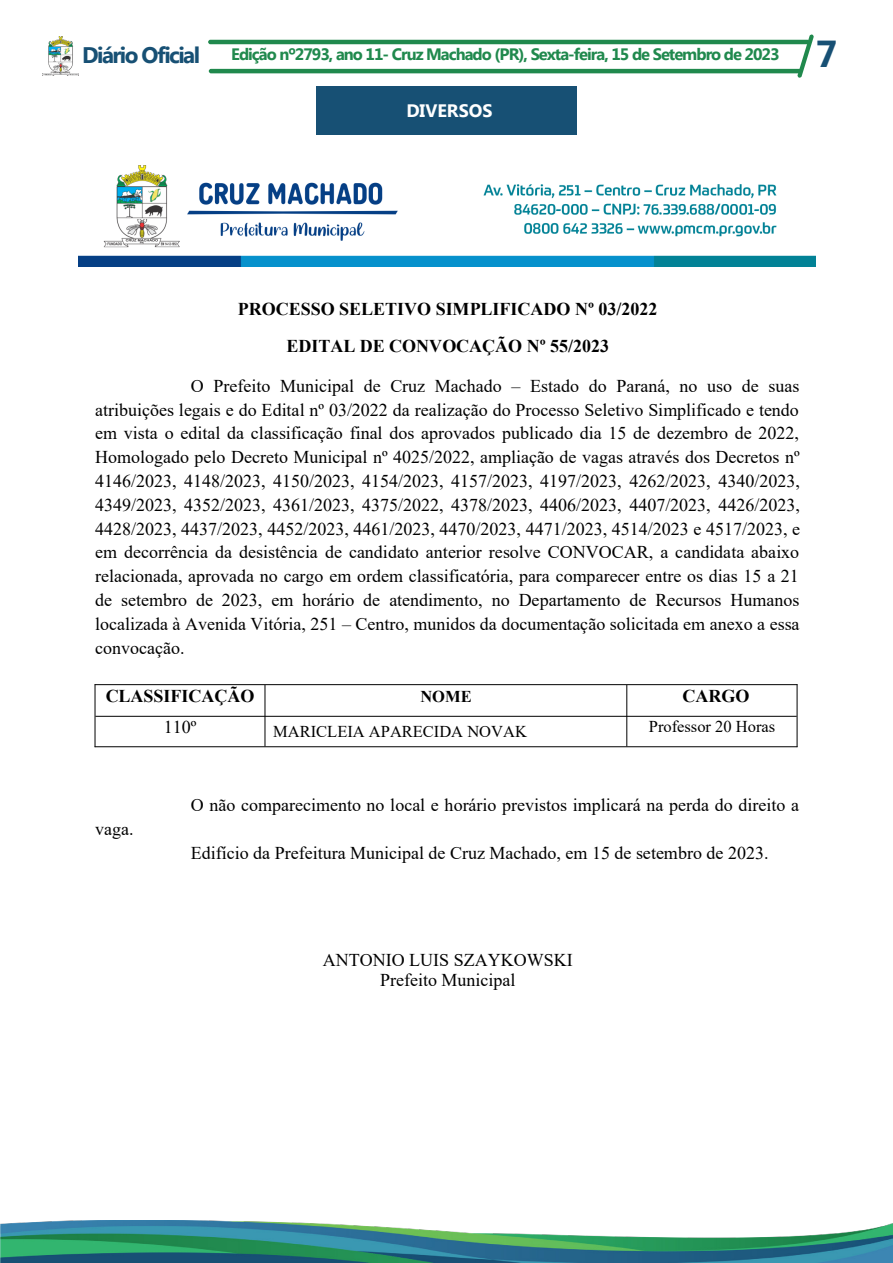
<style>
.page{position:relative;width:893px;height:1263px;background:#fff}
.page>*{position:absolute;margin:0;border:0;box-sizing:border-box;transform-origin:0 0}
.t1{font:700 37.5px "Myanmar Text";color:#175074}
.t2{font:700 22.5px "Myanmar Text";letter-spacing:-.07em;color:#175074}
.t3{font:18px/23.9px "Times New Roman";color:#000;text-align:justify}
.t4{font:700 18px/37.5px "Times New Roman";color:#000;text-align:center}
.t5{font:700 18px "Myanmar Text";color:#fff}
.t6{font:700 16.5px "Myanmar Text";letter-spacing:-.06em;color:#20894d}
.t7{font:16.5px "Times New Roman";color:#000}
.t8{font:700 16.5px "Times New Roman";color:#000}
</style>
<div class="page">
<hr style="left:208px;top:40px;width:602px;height:4px;background:#20894d;border-radius:2px">
<hr style="left:209px;top:69px;width:593px;height:4px;background:#20894d;border-radius:2px">
<img style="left:43px;top:37px;width:36px;height:38px">
<svg style="left:797px;top:34px;width:17px;height:44px"></svg>
<img style="left:0;top:1220px;width:893px;height:43px">
<div style="left:316px;top:87px;width:261px;height:48px;background:#175074"></div>
<hr style="left:95px;top:684px;width:702px;height:1px;background:#000">
<hr style="left:95px;top:716px;width:702px;height:1px;background:#000">
<hr style="left:95px;top:746px;width:702px;height:1px;background:#000">
<hr style="left:95px;top:684px;width:1px;height:63px;background:#000">
<hr style="left:265px;top:685px;width:1px;height:61px;background:#000">
<hr style="left:626px;top:685px;width:1px;height:61px;background:#000">
<hr style="left:797px;top:684px;width:1px;height:63px;background:#000">
<img style="left:79px;top:165px;width:736px;height:101px">
<p class="t2" style="left:82px;top:42px;width:119px">Diário Oficial</p>
<p class="t6" style="left:231px;top:45px;width:550px">Edição nº2793, ano 11- Cruz Machado (PR), Sexta-feira, 15 de Setembro de 2023</p>
<p class="t1" style="left:816px;top:32px;width:23px">7</p>
<p class="t5" style="left:406px;top:100px;width:88px">DIVERSOS</p>
<p class="t4" style="left:238px;top:290px;width:421px">PROCESSO SELETIVO SIMPLIFICADO Nº 03/2022<br>EDITAL DE CONVOCAÇÃO Nº 55/2023</p>
<p class="t3" style="left:95px;top:374px;width:707px;text-indent:96px">O Prefeito Municipal de Cruz Machado – Estado do Paraná, no uso de suas atribuições legais e do Edital nº 03/2022 da realização do Processo Seletivo Simplificado e tendo em vista o edital da classificação final dos aprovados publicado dia 15 de dezembro de 2022, Homologado pelo Decreto Municipal nº 4025/2022, ampliação de vagas através dos Decretos nº 4146/2023, 4148/2023, 4150/2023, 4154/2023, 4157/2023, 4197/2023, 4262/2023, 4340/2023, 4349/2023, 4352/2023, 4361/2023, 4375/2022, 4378/2023, 4406/2023, 4407/2023, 4426/2023, 4428/2023, 4437/2023, 4452/2023, 4461/2023, 4470/2023, 4471/2023, 4514/2023 e 4517/2023, e em decorrência da desistência de candidato anterior resolve CONVOCAR, a candidata abaixo relacionada, aprovada no cargo em ordem classificatória, para comparecer entre os dias 15 a 21 de setembro de 2023, em horário de atendimento, no Departamento de Recursos Humanos localizada à Avenida Vitória, 251 – Centro, munidos da documentação solicitada em anexo a essa convocação.</p>
<p class="t4" style="left:106px;top:677px;width:150px">CLASSIFICAÇÃO</p>
<p class="t8" style="left:420px;top:687px;width:53px">NOME</p>
<p class="t4" style="left:683px;top:677px;width:68px">CARGO</p>
<p class="t3" style="left:164px;top:716px;width:34px">110º</p>
<p class="t7" style="left:273px;top:723px;width:255px">MARICLEIA APARECIDA NOVAK</p>
<p class="t7" style="left:649px;top:718px;width:128px">Professor 20 Horas</p>
<p class="t3" style="left:95px;top:817px;width:40px">vaga.</p>
<p class="t3" style="left:191px;top:794px;width:610px">O não comparecimento no local e horário previstos implicará na perda do direito a</p>
<p class="t3" style="left:191px;top:841px;width:579px">Edifício da Prefeitura Municipal de Cruz Machado, em 15 de setembro de 2023.</p>
<p class="t3" style="left:323px;top:949px;width:251px;line-height:20.7px;text-align:center">ANTONIO LUIS SZAYKOWSKI<br>Prefeito Municipal</p>
</div>
